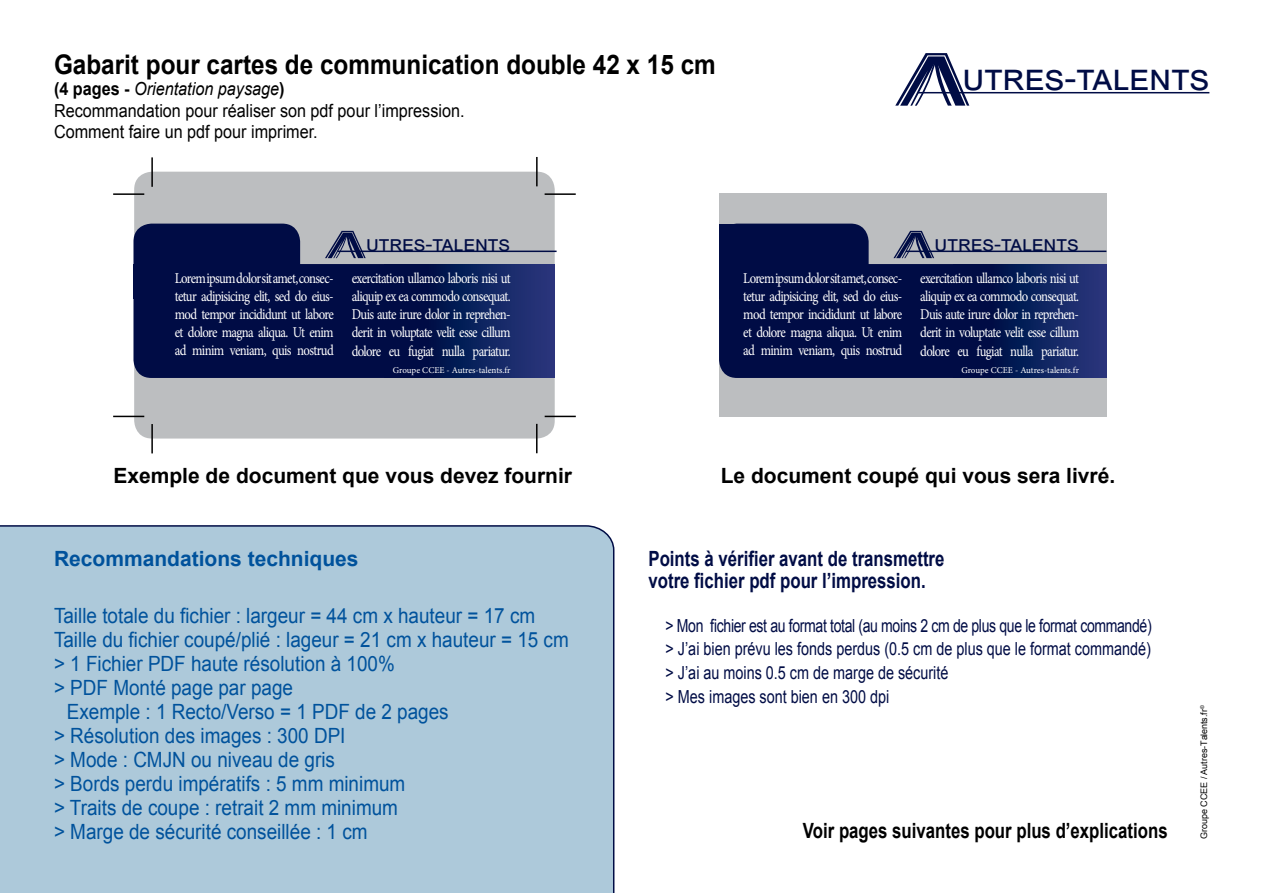
<style>
.page{position:relative;width:1263px;height:893px;background:#fff}
.page>*{position:absolute;margin:0;border:0;box-sizing:border-box;transform-origin:0 0}
.t1{font:36px "Arial";color:#000c45}
.t2{font:700 27px "Arial";color:#000;scale:.9 1}
.t3{font:21px "Arial";color:#00529c;scale:.9 1}
.t4{font:700 21px "Arial";color:#000}
.t5{font:700 21px/22.5px "Arial";color:#000c45;scale:.8 1}
.t6{font:700 21px "Arial";color:#000;scale:.8 1}
.t7{font:21px "Arial";color:#000c45}
.t8{font:700 21px "Arial";color:#00529c}
.t9{font:18px/23.7px "Arial";color:#000c45;scale:.78 1}
.t10{font:18px/21.6px "Arial";color:#000;scale:.9 1}
.t11{font:15px/18px "Minion Pro";letter-spacing:-.05em;color:#fff;text-align:justify;scale:.85 1}
.t12{font:9px "Minion Pro";color:#fff}
.t13{font:9px "Arial";color:#000}
.s1{font-weight:700}
.s2{font-style:italic}
</style>
<div class="page">
<div style="left:0;top:525px;width:615px;height:368px;background:#adc9da"></div>
<hr style="left:918px;top:92px;width:291px;height:1px;background:#000c45">
<svg style="left:895px;top:53px;width:74px;height:53px"></svg>
<div style="left:134px;top:172px;width:421px;height:267px;background:#bcbec0;border-radius:18px"></div>
<div style="left:133px;top:224px;width:167px;height:80px;background:#000c45;border-radius:18px"></div>
<div style="left:133px;top:264px;width:422px;height:114px;background:#000c45;border-radius:18px"></div>
<hr style="left:113px;top:193px;width:31px;height:2px;background:#000">
<hr style="left:151px;top:157px;width:2px;height:30px;background:#000">
<hr style="left:536px;top:157px;width:2px;height:29px;background:#000">
<hr style="left:545px;top:193px;width:31px;height:2px;background:#000">
<hr style="left:545px;top:416px;width:31px;height:1px;background:#000">
<hr style="left:113px;top:416px;width:31px;height:1px;background:#000">
<hr style="left:151px;top:424px;width:2px;height:29px;background:#000">
<svg style="left:536px;top:424px;width:1px;height:29px"></svg>
<hr style="left:337px;top:251px;width:220px;height:1px;background:#000c45">
<svg style="left:325px;top:231px;width:41px;height:27px"></svg>
<div style="left:385px;top:264px;width:170px;height:114px;background:linear-gradient(to right,#00063b,#26387c)"></div>
<div style="left:719px;top:193px;width:387px;height:224px;background:#bcbec0"></div>
<div style="left:719px;top:224px;width:150px;height:80px;background:#000c45;border-radius:18px"></div>
<div style="left:719px;top:264px;width:386px;height:114px;background:#000c45;border-radius:18px"></div>
<div style="left:719px;top:224px;width:29px;height:75px;background:#000c45"></div>
<hr style="left:906px;top:251px;width:200px;height:1px;background:#000c45">
<svg style="left:893px;top:231px;width:41px;height:27px"></svg>
<div style="left:953px;top:264px;width:153px;height:114px;background:linear-gradient(to right,#00053b,#25387c)"></div>
<h2 class="t2" style="left:54px;top:45px;width:737px">Gabarit pour cartes de communication double 42 x 15 cm</h2>
<p class="t10" style="left:54px;top:78px;width:458px"><span class="s1">(4 pages -</span> <span class="s2">Orientation paysage</span><span class="s1">)<br></span>Recommandation pour réaliser son pdf pour l’impression.<br>Comment faire un pdf pour imprimer.</p>
<h1 class="t1" style="left:962px;top:52px;width:249px">utres-talents</h1>
<h3 class="t7" style="left:366px;top:230px;width:146px">utres-talents</h3>
<h3 class="t7" style="left:934px;top:230px;width:146px">utres-talents</h3>
<p class="t11" style="left:175px;top:269px;width:188px">Lorem ipsum dolor sit amet, consec&shy;tetur adipisicing elit, sed do eius&shy;mod tempor incididunt ut labore et dolore magna aliqua. Ut enim ad minim veniam, quis nostrud</p>
<p class="t11" style="left:352px;top:269px;width:188px">exercitation ullamco laboris nisi ut aliquip ex ea commodo consequat.<br>Duis aute irure dolor in reprehen&shy;derit in voluptate velit esse cillum</p>
<p class="t11" style="left:352px;top:342px;width:188px">dolore eu fugiat nulla pariatur.</p>
<p class="t12" style="left:393px;top:364px;width:119px">Groupe CCEE - Autres-talents.fr</p>
<p class="t11" style="left:743px;top:269px;width:188px">Lorem ipsum dolor sit amet, consec&shy;tetur adipisicing elit, sed do eius&shy;mod tempor incididunt ut labore et dolore magna aliqua. Ut enim ad minim veniam, quis nostrud</p>
<p class="t11" style="left:920px;top:269px;width:188px">exercitation ullamco laboris nisi ut aliquip ex ea commodo consequat.<br>Duis aute irure dolor in reprehen&shy;derit in voluptate velit esse cillum</p>
<p class="t11" style="left:920px;top:342px;width:188px">dolore eu fugiat nulla pariatur.</p>
<p class="t12" style="left:961px;top:364px;width:119px">Groupe CCEE - Autres-talents.fr</p>
<h3 class="t4" style="left:113px;top:461px;width:460px">Exemple de document que vous devez fournir</h3>
<h3 class="t4" style="left:721px;top:461px;width:396px">Le document coupé qui vous sera livré.</h3>
<h3 class="t8" style="left:54px;top:544px;width:306px">Recommandations techniques</h3>
<h3 class="t3" style="left:54px;top:601px;width:536px">Taille totale du fichier : largeur = 44 cm x hauteur = 17 cm</h3>
<h3 class="t3" style="left:54px;top:625px;width:573px">Taille du fichier coupé/plié : lageur = 21 cm x hauteur = 15 cm</h3>
<h3 class="t3" style="left:54px;top:649px;width:380px">&gt; 1 Fichier PDF haute résolution à 100%</h3>
<h3 class="t3" style="left:54px;top:673px;width:267px">&gt; PDF Monté page par page</h3>
<h3 class="t3" style="left:67px;top:697px;width:426px">Exemple : 1 Recto/Verso = 1 PDF de 2 pages</h3>
<h3 class="t3" style="left:54px;top:721px;width:325px">&gt; Résolution des images : 300 DPI</h3>
<h3 class="t3" style="left:54px;top:745px;width:314px">&gt; Mode : CMJN ou niveau de gris</h3>
<h3 class="t3" style="left:54px;top:769px;width:392px">&gt; Bords perdu impératifs : 5 mm minimum</h3>
<h3 class="t3" style="left:54px;top:793px;width:384px">&gt; Traits de coupe : retrait 2 mm minimum</h3>
<h3 class="t3" style="left:54px;top:817px;width:350px">&gt; Marge de sécurité conseillée : 1 cm</h3>
<h3 class="t5" style="left:648px;top:548px;width:371px">Points à vérifier avant de transmettre votre fichier pdf pour l’impression.</h3>
<p class="t9" style="left:665px;top:613px;width:625px">&gt; Mon fichier est au format total (au moins 2 cm de plus que le format commandé) &gt; J’ai bien prévu les fonds perdus (0.5 cm de plus que le format commandé) &gt; J’ai au moins 0.5 cm de marge de sécurité<br>&gt; Mes images sont bien en 300 dpi</p>
<h3 class="t6" style="left:803px;top:816px;width:457px">Voir pages suivantes pour plus d’explications</h3>
<p class="t13" style="left:1198px;top:839px;width:136px;rotate:-90deg">Groupe CCEE / Autres-Talents.fr<sup>©</sup></p>
</div>
